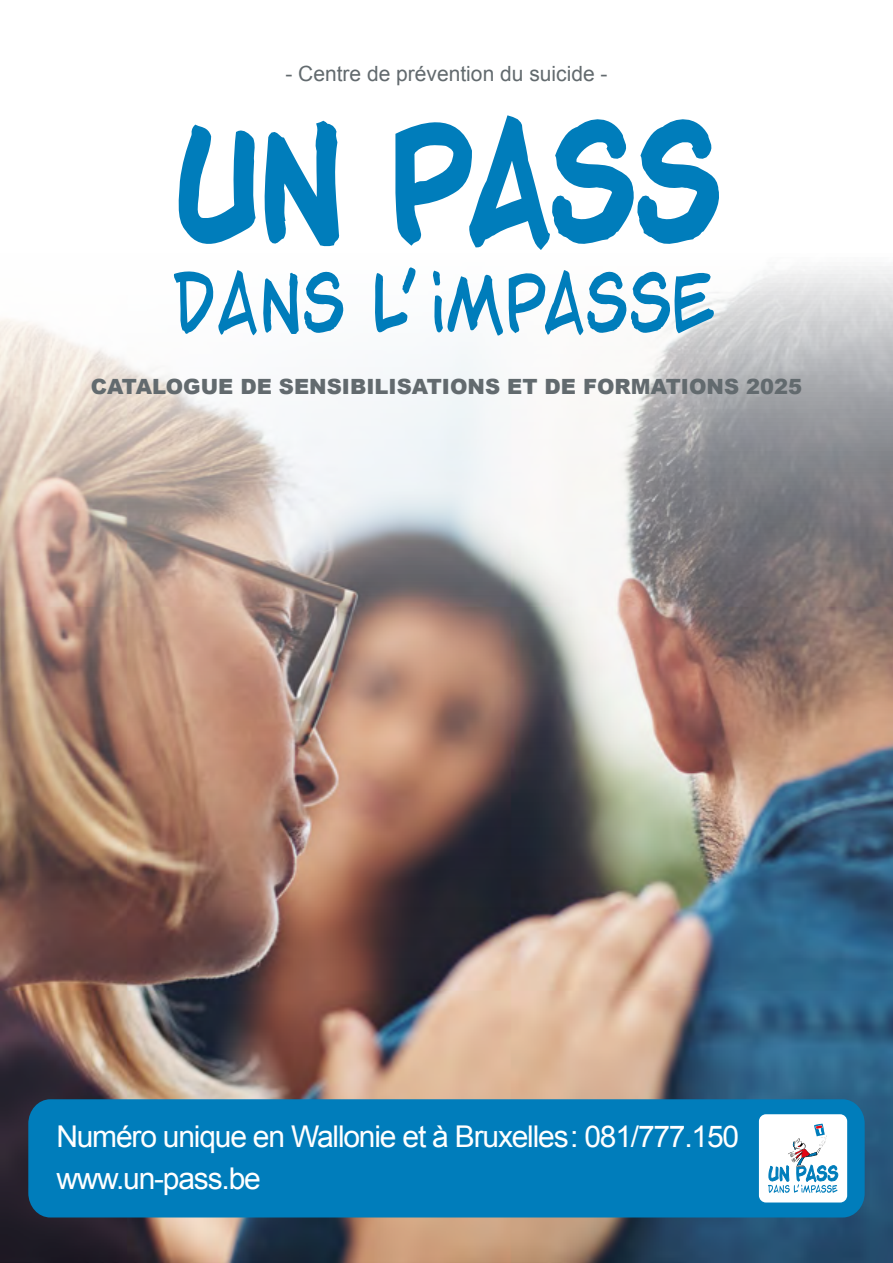
<style>
.page{position:relative;width:893px;height:1263px;background:#fff}
.page>*{position:absolute;margin:0;border:0;box-sizing:border-box;transform-origin:0 0}
.t1{font:30px/42px "Arial";letter-spacing:-.04em;color:#fff}
.t2{font:900 21px "Arial";color:#626a6e}
.t3{font:21px "Arial";color:#626a6e}
</style>
<div class="page">
<img style="left:0;top:266px;width:893px;height:997px">
<div style="left:28px;top:1099px;width:837px;height:118px;background:#007dbb"></div>
<div style="left:759px;top:1114px;width:88px;height:88px;background:#fff;border-radius:7px"></div>
<svg style="left:768px;top:1123px;width:70px;height:70px"></svg>
<svg style="left:178px;top:120px;width:162px;height:127px"></svg>
<svg style="left:395px;top:115px;width:324px;height:135px"></svg>
<svg style="left:173px;top:269px;width:172px;height:67px"></svg>
<svg style="left:374px;top:266px;width:42px;height:71px"></svg>
<svg style="left:431px;top:267px;width:283px;height:69px"></svg>
<p class="t3" style="left:285px;top:60px;width:324px">- Centre de prévention du suicide -</p>
<p class="t2" style="left:91px;top:371px;width:713px">CATALOGUE DE SENSIBILISATIONS ET DE FORMATIONS 2025</p>
<p class="t1" style="left:56px;top:1116px;width:684px">Numéro unique en Wallonie et à Bruxelles: 081/777.150 www.un-pass.be</p>
</div>
